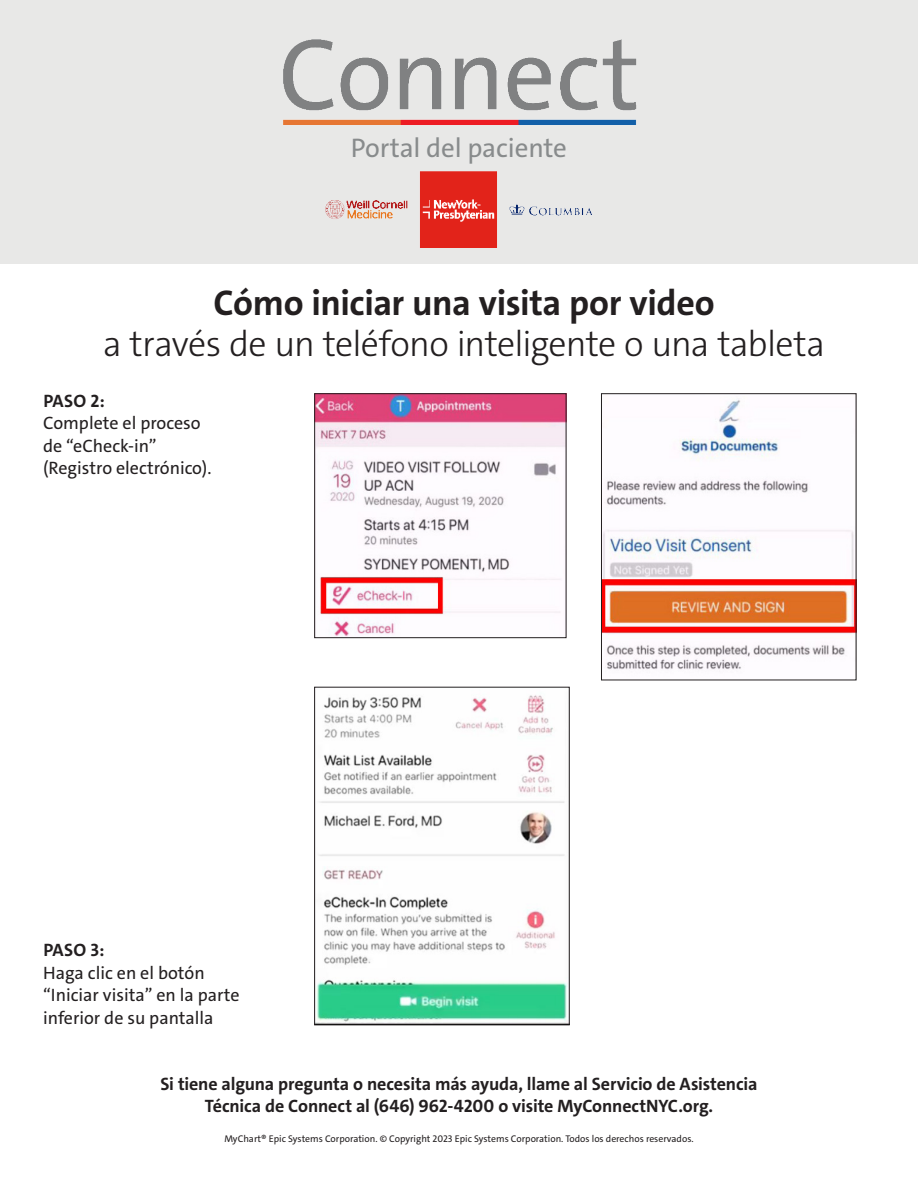
<style>
.page{position:relative;width:918px;height:1188px;background:#fff}
.page>*{position:absolute;margin:0;border:0;box-sizing:border-box;transform-origin:0 0}
.t1{font:300 36px/40.5px "The Sans C4 s";letter-spacing:-.02em;color:#231f20;text-align:center}
.t2{font:27px "The Sans C4 s";letter-spacing:-.005em;color:#888b8c}
.t3{font:18px/22.5px "The Sans C4 s";color:#231f20}
.t4{font:700 18px/22.5px "The Sans C4 s";letter-spacing:-.01em;color:#231f20;text-align:center}
.t5{font:9.75px "The Sans C4 s";color:#231f20}
.s1{font-weight:700}
</style>
<div class="page">
<div style="left:0;top:0;width:918px;height:264px;background:#e8e8e7"></div>
<img style="left:283px;top:39px;width:354px;height:209px">
<div style="left:0;top:134px;width:918px;height:32px;background:#e8e8e7"></div>
<img style="left:316px;top:395px;width:248px;height:241px">
<div style="left:314px;top:393px;width:252px;height:245px;border:1px solid #231f20"></div>
<img style="left:603px;top:399px;width:251px;height:271px">
<div style="left:601px;top:393px;width:255px;height:287px;border:1px solid #231f20"></div>
<img style="left:316px;top:695px;width:252px;height:328px">
<div style="left:314px;top:687px;width:256px;height:338px;border:1px solid #231f20"></div>
<h2 class="t2" style="left:351px;top:130px;width:218px">Portal del paciente</h2>
<p class="t1" style="left:103px;top:283px;width:723px"><span class="s1">Cómo iniciar una visita por video<br></span>a través de un teléfono inteligente o una tableta</p>
<p class="t3" style="left:43px;top:389px;width:170px"><span class="s1">PASO 2:<br></span>Complete el proceso de “eCheck-in” (Registro electrónico).</p>
<p class="t3" style="left:43px;top:939px;width:198px"><span class="s1">PASO 3:<br></span>Haga clic en el botón “Iniciar visita” en la parte inferior de su pantalla</p>
<p class="t4" style="left:160px;top:1073px;width:599px">Si tiene alguna pregunta o necesita más ayuda, llame al Servicio de Asistencia<br>Técnica de Connect al (646) 962-4200 o visite MyConnectNYC.org.</p>
<p class="t5" style="left:224px;top:1132px;width:471px">MyChart® Epic Systems Corporation. © Copyright 2023 Epic Systems Corporation. Todos los derechos reservados.</p>
</div>
